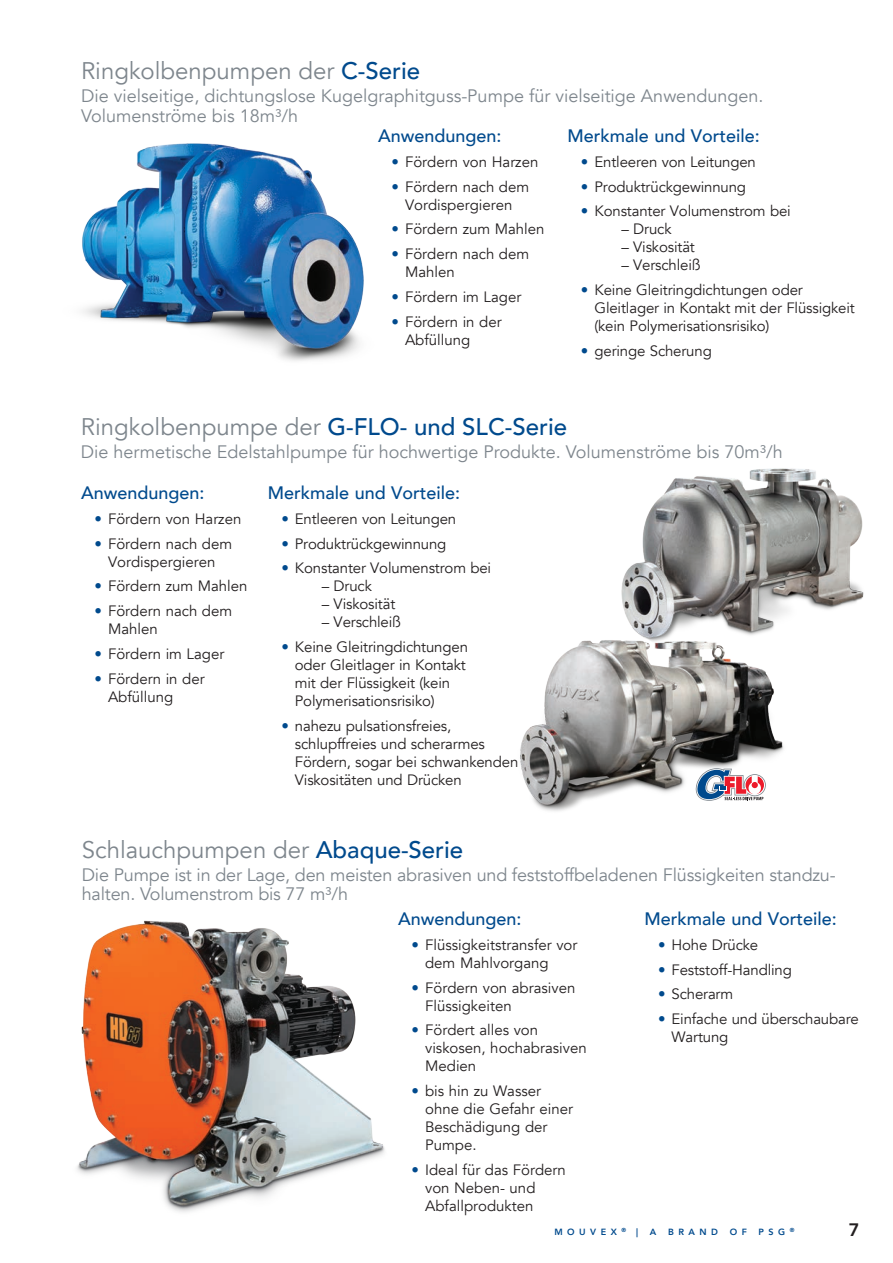
<style>
.page{position:relative;width:893px;height:1263px;background:#fff}
.page>*{position:absolute;margin:0;border:0;box-sizing:border-box;transform-origin:0 0}
.t1{font:24px "Avenir";color:#7e868d}
.t2{font:18px/19.5px "Avenir";color:#7e868d}
.t3{font:500 18px "Avenir";color:#004a8d}
.t4{font:800 18px "Avenir";color:#231f20}
.t5{font:15px/18px "Avenir";letter-spacing:-.01em;color:#231f20}
.t6{font:800 9px "Avenir";letter-spacing:.5em;color:#004a8d}
.s1{font-weight:500;color:#004a8d}
.s2{color:#004a8d}
</style>
<div class="page">
<img style="left:82px;top:143px;width:282px;height:218px">
<img style="left:623px;top:468px;width:241px;height:142px">
<img style="left:520px;top:581px;width:283px;height:230px">
<svg style="left:695px;top:768px;width:71px;height:33px"></svg>
<img style="left:77px;top:920px;width:308px;height:293px">
<h1 class="t1" style="left:81px;top:56px;width:341px">Ringkolbenpumpen der <span class="s1">C-Serie</span></h1>
<p class="t2" style="left:81px;top:86px;width:684px">Die vielseitige, dichtungslose Kugelgraphitguss-Pumpe für vielseitige Anwendungen.<br>Volumenströme bis 18m³/h</p>
<p class="t3" style="left:378px;top:120px;width:125px">Anwendungen:</p>
<p class="t5" style="left:392px;top:153px;width:148px"><span class="s2">•</span> Fördern von Harzen</p>
<p class="t5" style="left:392px;top:178px;width:139px;text-align:center"><span class="s2">•</span> Fördern nach dem<br>Vordispergieren</p>
<p class="t5" style="left:392px;top:221px;width:154px"><span class="s2">•</span> Fördern zum Mahlen</p>
<p class="t5" style="left:405px;top:245px;width:126px;text-indent:-14px"><span class="s2">•</span> Fördern nach dem<br>Mahlen</p>
<p class="t5" style="left:392px;top:288px;width:131px"><span class="s2">•</span> Fördern im Lager</p>
<p class="t5" style="left:405px;top:313px;width:98px;text-indent:-14px"><span class="s2">•</span> Fördern in der<br>Abfüllung</p>
<p class="t3" style="left:567px;top:120px;width:194px">Merkmale und Vorteile:</p>
<p class="t5" style="left:581px;top:153px;width:176px"><span class="s2">•</span> Entleeren von Leitungen</p>
<p class="t5" style="left:581px;top:178px;width:167px"><span class="s2">•</span> Produktrückgewinnung</p>
<p class="t5" style="left:581px;top:203px;width:211px"><span class="s2">•</span> Konstanter Volumenstrom bei</p>
<p class="t5" style="left:621px;top:221px;width:52px">– Druck</p>
<p class="t5" style="left:621px;top:239px;width:75px">– Viskosität</p>
<p class="t5" style="left:621px;top:257px;width:81px">– Verschleiß</p>
<p class="t5" style="left:594px;top:281px;width:262px;text-indent:-14px"><span class="s2">•</span> Keine Gleitringdichtungen oder<br>Gleitlager in Kontakt mit der Flüssigkeit (kein Polymerisationsrisiko)</p>
<p class="t5" style="left:581px;top:342px;width:132px"><span class="s2">•</span> geringe Scherung</p>
<h1 class="t1" style="left:81px;top:412px;width:488px">Ringkolbenpumpe der <span class="s1">G-FLO- und SLC-Serie</span></h1>
<p class="t2" style="left:81px;top:442px;width:704px">Die hermetische Edelstahlpumpe für hochwertige Produkte. Volumenströme bis 70m³/h</p>
<p class="t3" style="left:81px;top:477px;width:125px">Anwendungen:</p>
<p class="t5" style="left:95px;top:510px;width:148px"><span class="s2">•</span> Fördern von Harzen</p>
<p class="t5" style="left:95px;top:535px;width:139px;text-align:center"><span class="s2">•</span> Fördern nach dem<br>Vordispergieren</p>
<p class="t5" style="left:95px;top:577px;width:154px"><span class="s2">•</span> Fördern zum Mahlen</p>
<p class="t5" style="left:108px;top:602px;width:126px;text-indent:-14px"><span class="s2">•</span> Fördern nach dem<br>Mahlen</p>
<p class="t5" style="left:95px;top:645px;width:131px"><span class="s2">•</span> Fördern im Lager</p>
<p class="t5" style="left:108px;top:670px;width:98px;text-indent:-14px"><span class="s2">•</span> Fördern in der<br>Abfüllung</p>
<p class="t3" style="left:268px;top:477px;width:194px">Merkmale und Vorteile:</p>
<p class="t5" style="left:281px;top:510px;width:176px"><span class="s2">•</span> Entleeren von Leitungen</p>
<p class="t5" style="left:281px;top:535px;width:167px"><span class="s2">•</span> Produktrückgewinnung</p>
<p class="t5" style="left:281px;top:559px;width:211px"><span class="s2">•</span> Konstanter Volumenstrom bei</p>
<p class="t5" style="left:322px;top:577px;width:52px">– Druck</p>
<p class="t5" style="left:322px;top:595px;width:75px">– Viskosität</p>
<p class="t5" style="left:322px;top:613px;width:81px">– Verschleiß</p>
<p class="t5" style="left:295px;top:638px;width:175px;text-indent:-14px"><span class="s2">•</span> Keine Gleitringdichtungen oder Gleitlager in Kontakt mit der Flüssigkeit (kein<br>Polymerisationsrisiko)</p>
<p class="t5" style="left:295px;top:717px;width:225px;text-indent:-14px"><span class="s2">•</span> nahezu pulsationsfreies, schlupffreies und scherarmes<br>Fördern, sogar bei schwankenden<br>Viskositäten und Drücken</p>
<h1 class="t1" style="left:82px;top:835px;width:383px">Schlauchpumpen der <span class="s1">Abaque-Serie</span></h1>
<p class="t2" style="left:82px;top:865px;width:755px">Die Pumpe ist in der Lage, den meisten abrasiven und feststoffbeladenen Flüssigkeiten standzu&shy;halten. Volumenstrom bis 77 m³/h</p>
<p class="t3" style="left:398px;top:903px;width:125px">Anwendungen:</p>
<p class="t5" style="left:425px;top:936px;width:154px;text-indent:-14px"><span class="s2">•</span> Flüssigkeitstransfer vor dem Mahlvorgang</p>
<p class="t5" style="left:425px;top:979px;width:152px;text-indent:-14px"><span class="s2">•</span> Fördern von abrasiven<br>Flüssigkeiten</p>
<p class="t5" style="left:425px;top:1021px;width:163px;text-indent:-14px"><span class="s2">•</span> Fördert alles von viskosen, hochabrasiven<br>Medien</p>
<p class="t5" style="left:425px;top:1082px;width:149px;text-indent:-14px"><span class="s2">•</span> bis hin zu Wasser ohne die Gefahr einer<br>Beschädigung der<br>Pumpe.</p>
<p class="t5" style="left:425px;top:1161px;width:142px;text-indent:-14px"><span class="s2">•</span> Ideal für das Fördern von Neben- und<br>Abfallprodukten</p>
<p class="t3" style="left:644px;top:903px;width:194px">Merkmale und Vorteile:</p>
<p class="t5" style="left:658px;top:936px;width:102px"><span class="s2">•</span> Hohe Drücke</p>
<p class="t5" style="left:658px;top:961px;width:135px"><span class="s2">•</span> Feststoff-Handling</p>
<p class="t5" style="left:658px;top:985px;width:77px"><span class="s2">•</span> Scherarm</p>
<p class="t5" style="left:671px;top:1010px;width:189px;text-indent:-14px"><span class="s2">•</span> Einfache und überschaubare<br>Wartung</p>
<p class="t6" style="left:554px;top:1225px;width:85px">MOUVEX <sup>®</sup> |</p>
<p class="t6" style="left:650px;top:1225px;width:8px">A</p>
<p class="t6" style="left:668px;top:1225px;width:51px">BRAND</p>
<p class="t6" style="left:730px;top:1225px;width:19px">O F</p>
<p class="t6" style="left:758px;top:1225px;width:37px">PSG <sup>®</sup></p>
<p class="t4" style="left:849px;top:1216px;width:12px">7</p>
</div>
